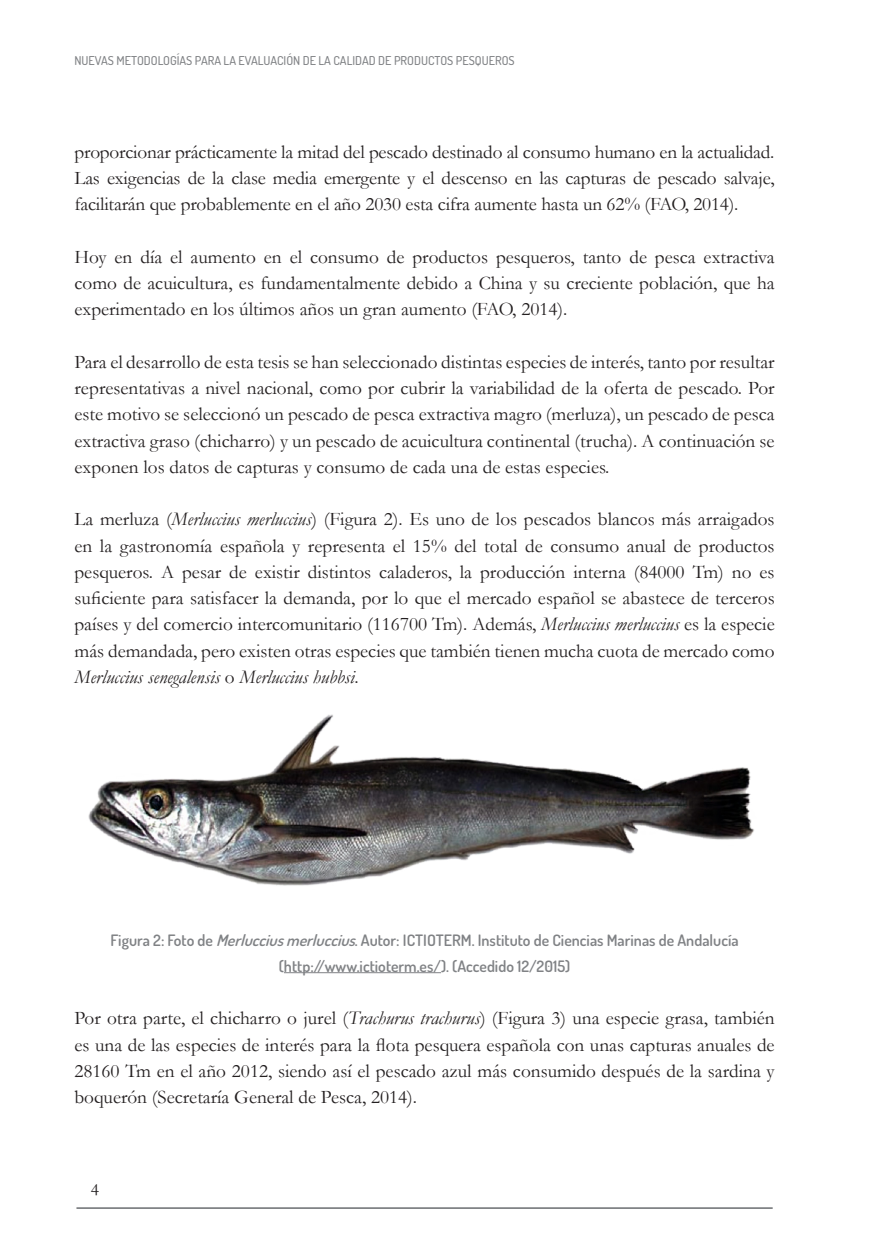
<style>
.page{position:relative;width:874px;height:1241px;background:#fff}
.page>*{position:absolute;margin:0;border:0;box-sizing:border-box;transform-origin:0 0}
.Texto{font:19.25px/26.2px "Garamond";color:#231f20;text-align:justify}
.t1{font:17.5px "Garamond";color:#231f20}
.Figura_titulo{font:600 15.75px/26.2px "Dosis";color:#808285;text-align:center}
.t2{font:500 12.25px "Dosis";color:#808285}
.s1{font-style:italic}
</style>
<div class="page">
<hr style="left:76px;top:1206px;width:696px;height:2px;background:#808285">
<hr style="left:284px;top:972px;width:157px;height:1px;background:#808285">
<img style="left:88px;top:714px;width:666px;height:172px">
<p class="t2" style="left:74px;top:52px;width:441px">NUEVAS METODOLOGÍAS PARA LA EVALUACIÓN DE LA CALIDAD DE PRODUCTOS PESQUEROS</p>
<p class="Texto" style="left:74px;top:138px;width:701px">proporcionar prácticamente la mitad del pescado destinado al consumo humano en la actualidad.<br>Las exigencias de la clase media emergente y el descenso en las capturas de pescado salvaje, facilitarán que probablemente en el año 2030 esta cifra aumente hasta un 62% (FAO, 2014).</p>
<p class="Texto" style="left:74px;top:243px;width:701px">Hoy en día el aumento en el consumo de productos pesqueros, tanto de pesca extractiva como de acuicultura, es fundamentalmente debido a China y su creciente población, que ha experimentado en los últimos años un gran aumento (FAO, 2014).</p>
<p class="Texto" style="left:74px;top:348px;width:701px">Para el desarrollo de esta tesis se han seleccionado distintas especies de interés, tanto por resultar representativas a nivel nacional, como por cubrir la variabilidad de la oferta de pescado. Por este motivo se seleccionó un pescado de pesca extractiva magro (merluza), un pescado de pesca extractiva graso (chicharro) y un pescado de acuicultura continental (trucha). A continuación se exponen los datos de capturas y consumo de cada una de estas especies.</p>
<p class="Texto" style="left:74px;top:506px;width:701px">La merluza (<span class="s1">Merluccius merluccius</span>) (Figura 2). Es uno de los pescados blancos más arraigados en la gastronomía española y representa el 15% del total de consumo anual de productos pesqueros. A pesar de existir distintos caladeros, la producción interna (84000 Tm) no es suficiente para satisfacer la demanda, por lo que el mercado español se abastece de terceros países y del comercio intercomunitario (116700 Tm). Además, <span class="s1">Merluccius merluccius</span> es la especie más demandada, pero existen otras especies que también tienen mucha cuota de mercado como <span class="s1">Merluccius senegalensis</span> o <span class="s1">Merluccius hubbsi</span>.</p>
<p class="Figura_titulo" style="left:110px;top:926px;width:629px">Figura 2: Foto de <span class="s1">Merlucciusmerluccius</span>. Autor: ICTIOTERM. Instituto de Ciencias Marinas de Andalucía (http://www.ictioterm.es/). (Accedido 12/2015)</p>
<p class="Texto" style="left:74px;top:1004px;width:701px">Por otra parte, el chicharro o jurel (<span class="s1">Trachurus trachurus</span>) (Figura 3) una especie grasa, también es una de las especies de interés para la flota pesquera española con unas capturas anuales de 28160 Tm en el año 2012, siendo así el pescado azul más consumido después de la sardina y boquerón (Secretaría General de Pesca, 2014).</p>
<p class="t1" style="left:91px;top:1178px;width:10px">4</p>
</div>
